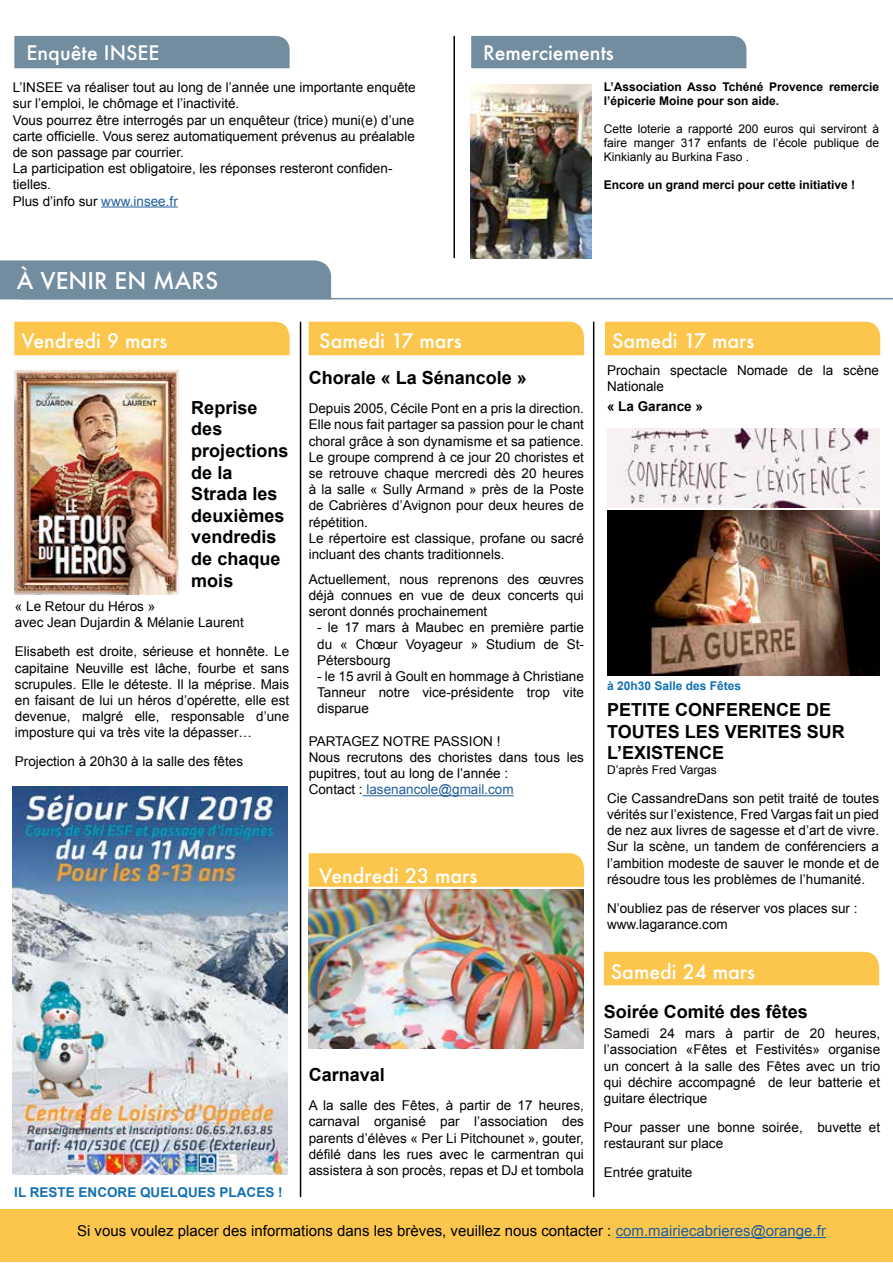
<style>
.page{position:relative;width:893px;height:1263px;background:#fff}
.page>*{position:absolute;margin:0;border:0;box-sizing:border-box;transform-origin:0 0}
.t1{font:500 22.5px "Futura";color:#fff}
.t2{font:500 19.5px "Futura";color:#fff}
.t3{font:700 18px/21.6px "Arial";color:#000}
.t4{font:15px "Arial";color:#000}
.t5{font:13.5px/16.2px "Arial";color:#000}
.t6{font:700 13.5px "Arial";color:#1371b4}
.t7{font:700 13.5px "Arial";color:#000}
.t8{font:12px/14.4px "Arial";color:#000;text-align:justify}
.t9{font:700 12px/14.4px "Arial";color:#000}
.t10{font:700 12px "Arial";color:#1371b4}
.s1{color:#215e9e}
</style>
<div class="page">
<div style="left:471px;top:36px;width:275px;height:32px;background:#718d9f"></div>
<div style="left:14px;top:36px;width:276px;height:32px;background:#718d9f"></div>
<div style="left:1px;top:1209px;width:892px;height:53px;background:#fcc64c"></div>
<hr style="left:616px;top:1237px;width:210px;height:1px;background:#215e9e">
<img style="left:13px;top:787px;width:274px;height:387px">
<hr style="left:300px;top:322px;width:1px;height:875px;background:#000">
<hr style="left:593px;top:322px;width:1px;height:875px;background:#000">
<hr style="left:453px;top:36px;width:2px;height:222px;background:#000">
<img style="left:471px;top:84px;width:120px;height:174px">
<div style="left:309px;top:322px;width:275px;height:33px;background:#fcc64c"></div>
<div style="left:14px;top:322px;width:276px;height:33px;background:#fcc64c"></div>
<div style="left:309px;top:853px;width:275px;height:34px;background:#fcc64c"></div>
<div style="left:604px;top:952px;width:275px;height:33px;background:#fcc64c"></div>
<div style="left:605px;top:322px;width:275px;height:33px;background:#fcc64c"></div>
<img style="left:607px;top:428px;width:272px;height:80px">
<img style="left:607px;top:510px;width:272px;height:166px">
<hr style="left:363px;top:795px;width:151px;height:1px;background:#215e9e">
<div style="left:0;top:260px;width:331px;height:39px;background:#718d9f"></div>
<hr style="left:20px;top:298px;width:873px;height:1px;background:#718d9f">
<img style="left:14px;top:370px;width:165px;height:224px">
<hr style="left:101px;top:206px;width:77px;height:1px;background:#215e9e">
<img style="left:309px;top:890px;width:275px;height:158px">
<h2 class="t2" style="left:26px;top:40px;width:135px">Enquête INSEE</h2>
<h2 class="t2" style="left:483px;top:40px;width:132px">Remerciements</h2>
<p class="t9" style="left:604px;top:80px;width:277px">L’Association Asso Tchéné Provence remercie l’épicerie Moine pour son aide.</p>
<p class="t8" style="left:604px;top:121px;width:277px">Cette loterie a rapporté 200 euros qui serviront à faire manger 317 enfants de l’école publique de Kinkianly au Burkina Faso .</p>
<p class="t9" style="left:604px;top:178px;width:253px">Encore un grand merci pour cette initiative !</p>
<p class="t5" style="left:13px;top:79px;width:404px">L’INSEE va réaliser tout au long de l’année une importante enquête sur l’emploi, le chômage et l’inactivité.<br>Vous pourrez être interrogés par un enquêteur (trice) muni(e) d’une carte officielle. Vous serez automatiquement prévenus au préalable de son passage par courrier.<br>La participation est obligatoire, les réponses resteront confiden&shy;tielles.<br>Plus d’info sur <span class="s1">www.insee.fr</span></p>
<h1 class="t1" style="left:17px;top:265px;width:203px">À VENIR EN MARS</h1>
<h2 class="t2" style="left:21px;top:328px;width:148px">Vendredi 9 mars</h2>
<h2 class="t2" style="left:319px;top:328px;width:144px">Samedi 17 mars</h2>
<h3 class="t3" style="left:191px;top:397px;width:99px">Reprise des projections de la<br>Strada les deuxièmes vendredis de chaque mois</h3>
<p class="t5" style="left:15px;top:599px;width:230px">« Le Retour du Héros »<br>avec Jean Dujardin &amp; Mélanie Laurent</p>
<p class="t5" style="left:15px;top:644px;width:276px;text-align:justify">Elisabeth est droite, sérieuse et honnête. Le capitaine Neuville est lâche, fourbe et sans scrupules. Elle le déteste. Il la méprise. Mais en faisant de lui un héros d’opérette, elle est devenue, malgré elle, responsable d’une imposture qui va très vite la dépasser…</p>
<p class="t5" style="left:15px;top:754px;width:230px">Projection à 20h30 à la salle des fêtes</p>
<h3 class="t3" style="left:309px;top:368px;width:220px">Chorale « La Sénancole »</h3>
<p class="t5" style="left:309px;top:400px;width:277px">Depuis 2005, Cécile Pont en a pris la direction.<br>Elle nous fait partager sa passion pour le chant choral grâce à son dynamisme et sa patience.<br>Le groupe comprend à ce jour 20 choristes et se retrouve chaque mercredi dès 20 heures à la salle « Sully Armand » près de la Poste de Cabrières d’Avignon pour deux heures de répétition.<br>Le répertoire est classique, profane ou sacré incluant des chants traditionnels.</p>
<p class="t5" style="left:309px;top:571px;width:277px;text-align:justify">Actuellement, nous reprenons des œuvres déjà connues en vue de deux concerts qui seront donnés prochainement</p>
<p class="t5" style="left:317px;top:620px;width:268px;text-align:justify">- le 17 mars à Maubec en première partie du « Chœur Voyageur » Studium de St-Pétersbourg</p>
<p class="t5" style="left:317px;top:668px;width:268px;text-align:justify">- le 15 avril à Goult en hommage à Christiane Tanneur notre vice-présidente trop vite disparue</p>
<p class="t5" style="left:309px;top:733px;width:277px">PARTAGEZ NOTRE PASSION !<br>Nous recrutons des choristes dans tous les pupitres, tout au long de l’année :<br>Contact : <span class="s1">lasenancole@gmail.com</span></p>
<h2 class="t2" style="left:319px;top:862px;width:160px">Vendredi 23 mars</h2>
<p class="t6" style="left:14px;top:1183px;width:270px">IL RESTE ENCORE QUELQUES PLACES !</p>
<h3 class="t3" style="left:309px;top:1065px;width:78px">Carnaval</h3>
<p class="t5" style="left:309px;top:1097px;width:277px;text-align:justify">A la salle des Fêtes, à partir de 17 heures, carnaval organisé par l’association des parents d’élèves « Per Li Pitchounet », gouter, défilé dans les rues avec le carmentran qui assistera à son procès, repas et DJ et tombola</p>
<h2 class="t2" style="left:612px;top:328px;width:144px">Samedi 17 mars</h2>
<p class="t5" style="left:607px;top:362px;width:274px">Prochain spectacle Nomade de la scène<br>Nationale</p>
<p class="t7" style="left:607px;top:398px;width:98px">« La Garance »</p>
<p class="t10" style="left:607px;top:678px;width:136px">à 20h30 Salle des Fêtes</p>
<h3 class="t3" style="left:607px;top:700px;width:239px">PETITE CONFERENCE DE<br>TOUTES LES VERITES SUR<br>L’EXISTENCE</h3>
<p class="t8" style="left:607px;top:762px;width:111px">D’après Fred Vargas</p>
<p class="t5" style="left:607px;top:790px;width:274px;text-align:justify">Cie CassandreDans son petit traité de toutes vérités sur l’existence, Fred Vargas fait un pied de nez aux livres de sagesse et d’art de vivre.<br>Sur la scène, un tandem de conférenciers a l’ambition modeste de sauver le monde et de résoudre tous les problèmes de l’humanité.</p>
<p class="t5" style="left:607px;top:900px;width:252px">N’oubliez pas de réserver vos places sur : www.lagarance.com</p>
<h2 class="t2" style="left:611px;top:958px;width:146px">Samedi 24 mars</h2>
<h3 class="t3" style="left:604px;top:1001px;width:206px">Soirée Comité des fêtes</h3>
<p class="t5" style="left:604px;top:1025px;width:278px;text-align:justify">Samedi 24 mars à partir de 20 heures, l’association «Fêtes et Festivités» organise un concert à la salle des Fêtes avec un trio qui déchire accompagné de leur batterie et guitare électrique</p>
<p class="t5" style="left:604px;top:1119px;width:278px">Pour passer une bonne soirée, buvette et restaurant sur place</p>
<p class="t5" style="left:604px;top:1164px;width:90px">Entrée gratuite</p>
<p class="t4" style="left:77px;top:1221px;width:750px">Si vous voulez placer des informations dans les brèves, veuillez nous contacter : <span class="s1">com.mairiecabrieres@orange.fr</span></p>
</div>
